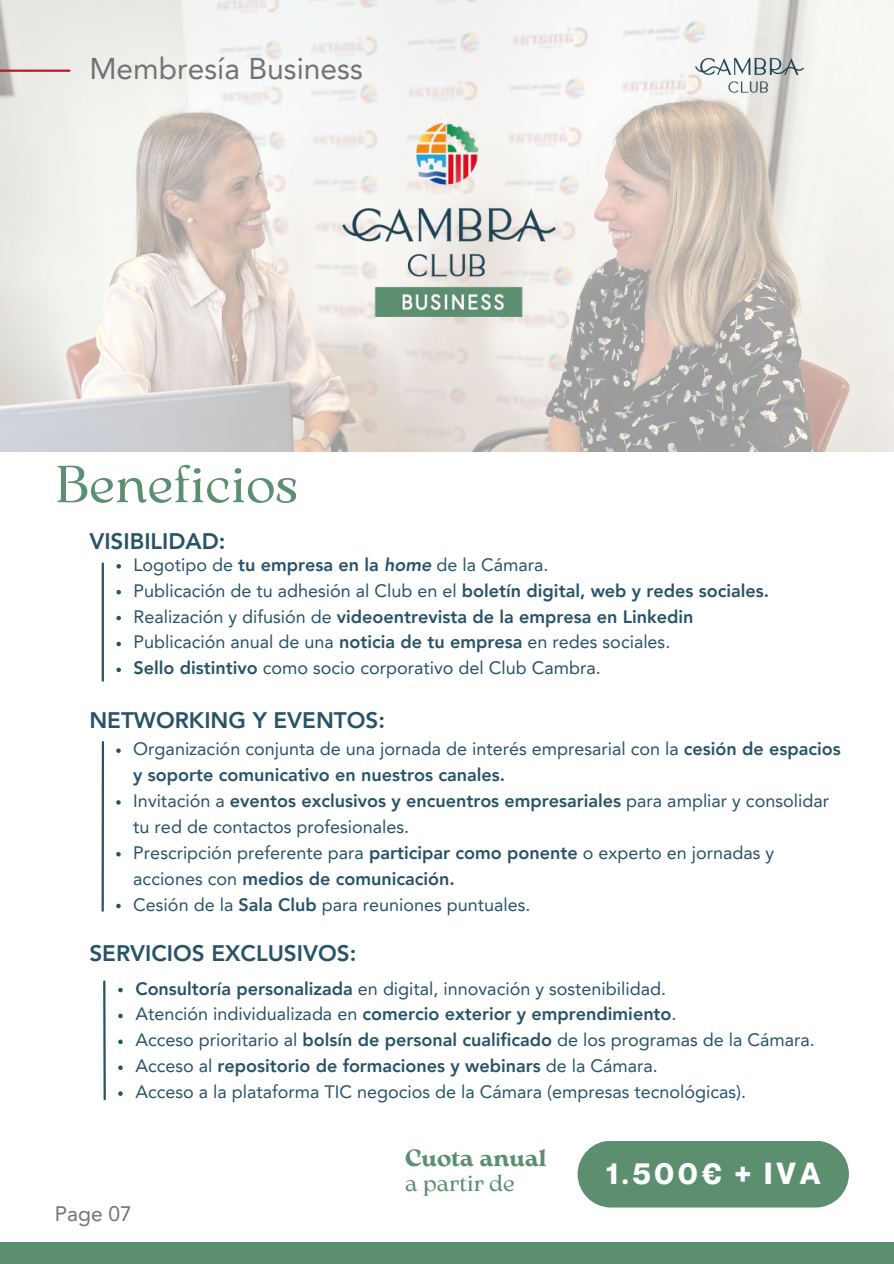
<style>
.page{position:relative;width:894px;height:1264px;background:#fff}
.page>*{position:absolute;margin:0;border:0;box-sizing:border-box;transform-origin:0 0}
.t1{font:51.75px "Arsenica Antiqua";color:#5c8e70}
.t2{font:30px "Avenir LT Pro";color:#737373}
.t3{font:700 29.85px "Neue Montreal";letter-spacing:.13em;color:#fff}
.t4{font:700 23.4px/24.8px "Arsenica Antiqua";color:#5c8e70}
.t5{font:800 22.5px "Avenir LT Pro";color:#275369}
.t6{font:21px "Avenir LT Pro";color:#737373}
.t7{font:18px/25.8px "Avenir LT Pro";color:#275369}
.t8{font:800 18px "Avenir LT Pro";color:#275369}
.s1{font-weight:800}
.s2{font-weight:800;font-style:italic}
.s3{font-weight:400}
</style>
<div class="page">
<img style="left:0;top:0;width:893px;height:451px">
<div style="left:577px;top:1140px;width:271px;height:67px;background:#5c8e70;border-radius:33px"></div>
<div style="left:0;top:1241px;width:893px;height:22px;background:#5c8e70"></div>
<hr style="left:0;top:70px;width:69px;height:2px;background:#be1722">
<svg style="left:116px;top:748px;width:5px;height:5px"></svg>
<svg style="left:116px;top:800px;width:5px;height:4px"></svg>
<svg style="left:116px;top:852px;width:5px;height:4px"></svg>
<svg style="left:116px;top:903px;width:5px;height:5px"></svg>
<img style="left:343px;top:124px;width:212px;height:192px">
<hr style="left:102px;top:563px;width:2px;height:117px;background:#275369">
<hr style="left:101px;top:742px;width:3px;height:168px;background:#275369">
<svg style="left:116px;top:564px;width:5px;height:4px"></svg>
<svg style="left:116px;top:590px;width:5px;height:4px"></svg>
<svg style="left:116px;top:616px;width:5px;height:4px"></svg>
<svg style="left:116px;top:641px;width:5px;height:5px"></svg>
<svg style="left:116px;top:667px;width:5px;height:5px"></svg>
<svg style="left:118px;top:987px;width:5px;height:5px"></svg>
<svg style="left:118px;top:1013px;width:5px;height:5px"></svg>
<svg style="left:118px;top:1039px;width:5px;height:5px"></svg>
<svg style="left:118px;top:1065px;width:5px;height:4px"></svg>
<svg style="left:118px;top:1091px;width:5px;height:4px"></svg>
<hr style="left:103px;top:981px;width:3px;height:118px;background:#275369">
<img style="left:695px;top:51px;width:108px;height:48px">
<p class="t2" style="left:89px;top:56px;width:275px">Membresía Business</p>
<h3 class="t1" style="left:55px;top:465px;width:244px">Beneficios</h3>
<p class="t5" style="left:89px;top:531px;width:138px">VISIBILIDAD:</p>
<p class="t7" style="left:133px;top:553px;width:416px">Logotipo de <span class="s1">tu empresa en la</span> <span class="s2">home</span> de la Cámara.</p>
<p class="t7" style="left:133px;top:579px;width:637px">Publicación de tu adhesión al Club en el <span class="s1">boletín digital, web y redes sociales.</span></p>
<p class="t8" style="left:133px;top:609px;width:561px"><span class="s3">Realización y difusión de</span> videoentrevista de la empresa en Linkedin</p>
<p class="t7" style="left:133px;top:631px;width:538px">Publicación anual de una <span class="s1">noticia de tu empresa</span> en redes sociales.</p>
<p class="t7" style="left:133px;top:657px;width:468px"><span class="s1">Sello distintivo</span> como socio corporativo del Club Cambra.</p>
<p class="t5" style="left:89px;top:710px;width:297px">NETWORKING Y EVENTOS:</p>
<h1 class="t7" style="left:133px;top:737px;width:708px">Organización conjunta de una jornada de interés empresarial con la <span class="s1">cesión de espacios y soporte comunicativo en nuestros canales.</span></h1>
<p class="t7" style="left:133px;top:789px;width:697px">Invitación a <span class="s1">eventos exclusivos y encuentros empresariales</span> para ampliar y consolidar tu red de contactos profesionales.</p>
<p class="t7" style="left:133px;top:841px;width:642px">Prescripción preferente para <span class="s1">participar como ponente</span> o experto en jornadas y acciones con <span class="s1">medios de comunicación.</span></p>
<p class="t7" style="left:133px;top:893px;width:398px">Cesión de la <span class="s1">Sala Club</span> para reuniones puntuales.</p>
<p class="t5" style="left:89px;top:943px;width:268px">SERVICIOS EXCLUSIVOS:</p>
<p class="t7" style="left:135px;top:977px;width:532px"><span class="s1">Consultoría personalizada</span> en digital, innovación y sostenibilidad.</p>
<p class="t8" style="left:135px;top:1006px;width:542px"><span class="s3">Atención individualizada en</span> comercio exterior y emprendimiento<span class="s3">.</span></p>
<p class="t7" style="left:135px;top:1028px;width:680px">Acceso prioritario al <span class="s1">bolsín de personal cualificado</span> de los programas de la Cámara.</p>
<p class="t8" style="left:135px;top:1058px;width:524px"><span class="s3">Acceso al</span> repositorio de formaciones y webinars <span class="s3">de la Cámara.</span></p>
<p class="t7" style="left:135px;top:1080px;width:612px">Acceso a la plataforma TIC negocios de la Cámara (empresas tecnológicas).</p>
<p class="t6" style="left:55px;top:1205px;width:79px">Page 07</p>
<p class="t4" style="left:405px;top:1147px;width:143px">Cuota anual <span class="s3">a partir de</span></p>
<p class="t3" style="left:606px;top:1155px;width:216px">1.500€ + IVA</p>
</div>
